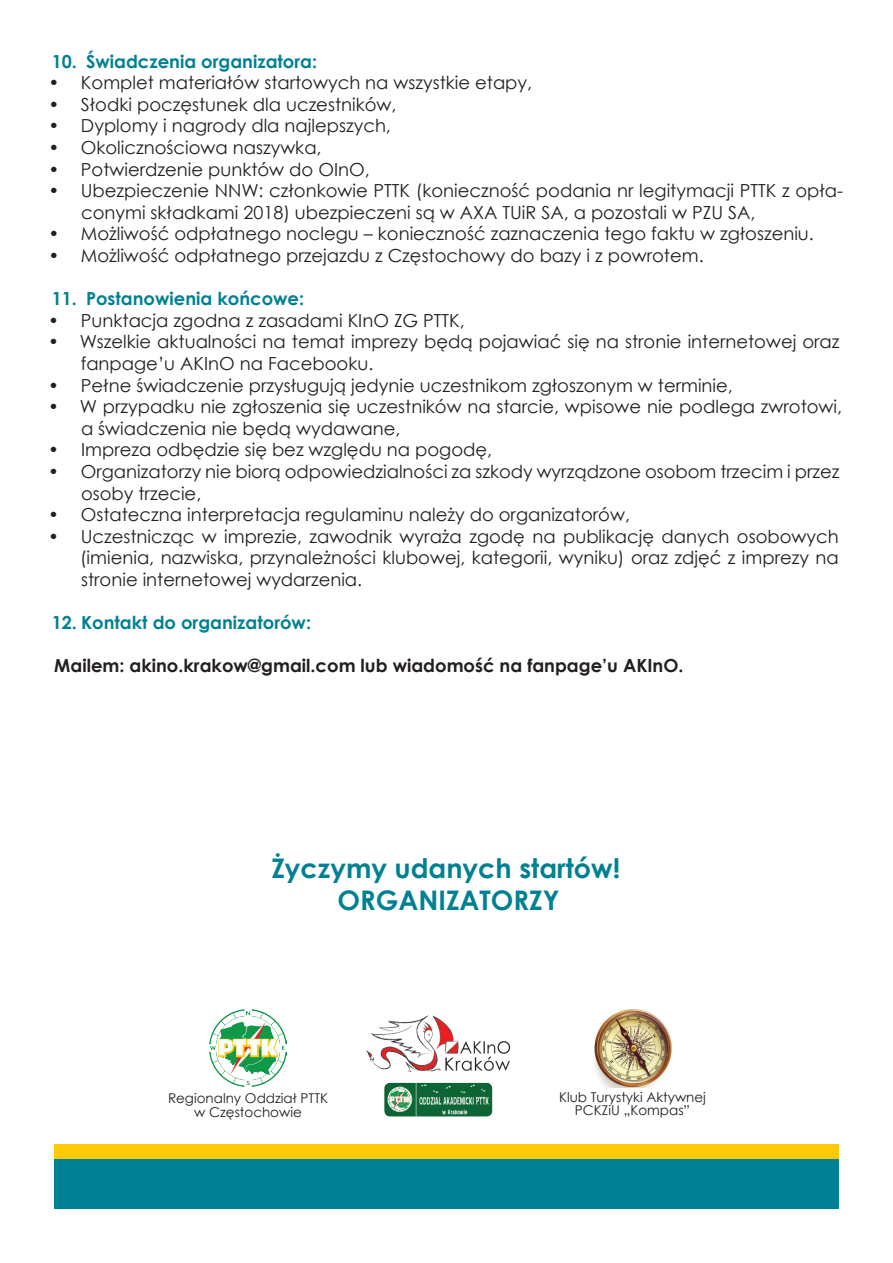
<style>
.page{position:relative;width:893px;height:1263px;background:#fff}
.page>*{position:absolute;margin:0;border:0;box-sizing:border-box;transform-origin:0 0}
.t1{font:700 27px/32.4px "Century Gothic";color:#008193;text-align:center}
.t2{font:18px/21.6px "Century Gothic";color:#231f20}
.t3{font:700 18px "Century Gothic";color:#008193}
.t4{font:700 18px "Century Gothic";color:#231f20}
.t5{font:13.5px/13.5px "Century Gothic";color:#231f20;text-align:center}
</style>
<div class="page">
<img style="left:366px;top:1015px;width:144px;height:57px">
<img style="left:384px;top:1082px;width:109px;height:35px">
<img style="left:210px;top:1010px;width:76px;height:77px">
<img style="left:594px;top:1010px;width:77px;height:77px">
<div style="left:54px;top:1150px;width:785px;height:59px;background:#008193"></div>
<div style="left:54px;top:1144px;width:785px;height:15px;background:#feca0a"></div>
<p class="t3" style="left:52px;top:47px;width:267px">10. Świadczenia organizatora:</p>
<p class="t2" style="left:48px;top:72px;width:485px">• Komplet materiałów startowych na wszystkie etapy,</p>
<p class="t2" style="left:48px;top:93px;width:350px">• Słodki poczęstunek dla uczestników,</p>
<p class="t2" style="left:48px;top:115px;width:344px">• Dyplomy i nagrody dla najlepszych,</p>
<p class="t2" style="left:48px;top:136px;width:275px">• Okolicznościowa naszywka,</p>
<p class="t2" style="left:48px;top:158px;width:323px">• Potwierdzenie punktów do OInO,</p>
<p class="t2" style="left:81px;top:180px;width:764px;text-indent:-33px">• Ubezpieczenie NNW: członkowie PTTK (konieczność podania nr legitymacji PTTK z opła&shy;conymi składkami 2018) ubezpieczeni są w AXA TUiR SA, a pozostali w PZU SA,</p>
<p class="t2" style="left:48px;top:223px;width:767px">• Możliwość odpłatnego noclegu – konieczność zaznaczenia tego faktu w zgłoszeniu.</p>
<p class="t2" style="left:48px;top:244px;width:657px">• Możliwość odpłatnego przejazdu z Częstochowy do bazy i z powrotem.</p>
<p class="t3" style="left:52px;top:285px;width:254px">11. Postanowienia końcowe:</p>
<p class="t2" style="left:48px;top:309px;width:418px">• Punktacja zgodna z zasadami KInO ZG PTTK,</p>
<p class="t2" style="left:81px;top:331px;width:760px;text-indent:-32px">• Wszelkie aktualności na temat imprezy będą pojawiać się na stronie internetowej oraz fanpage’u AKInO na Facebooku.</p>
<p class="t2" style="left:48px;top:374px;width:686px">• Pełne świadczenie przysługują jedynie uczestnikom zgłoszonym w terminie,</p>
<p class="t2" style="left:81px;top:396px;width:763px;text-indent:-33px">• W przypadku nie zgłoszenia się uczestników na starcie, wpisowe nie podlega zwrotowi, a świadczenia nie będą wydawane,</p>
<p class="t2" style="left:48px;top:439px;width:445px">• Impreza odbędzie się bez względu na pogodę,</p>
<p class="t2" style="left:81px;top:460px;width:760px;text-indent:-33px">• Organizatorzy nie biorą odpowiedzialności za szkody wyrządzone osobom trzecim i przez osoby trzecie,</p>
<p class="t2" style="left:48px;top:504px;width:583px">• Ostateczna interpretacja regulaminu należy do organizatorów,</p>
<p class="t2" style="left:80px;top:525px;width:760px;text-align:justify;text-indent:-32px">• Uczestnicząc w imprezie, zawodnik wyraża zgodę na publikację danych osobowych (imienia, nazwiska, przynależności klubowej, kategorii, wyniku) oraz zdjęć z imprezy na stronie internetowej wydarzenia.</p>
<p class="t3" style="left:52px;top:609px;width:261px">12. Kontakt do organizatorów:</p>
<p class="t4" style="left:54px;top:652px;width:631px">Mailem: akino.krakow@gmail.com lub wiadomość na fanpage’u AKInO.</p>
<h1 class="t1" style="left:271px;top:850px;width:350px">Życzymy udanych startów!<br>ORGANIZATORZY</h1>
<p class="t5" style="left:168px;top:1091px;width:162px">Regionalny Oddział PTTK w Częstochowie</p>
<p class="t5" style="left:559px;top:1090px;width:148px">Klub Turystyki Aktywnej<br>PCKZiU „Kompas”</p>
</div>
